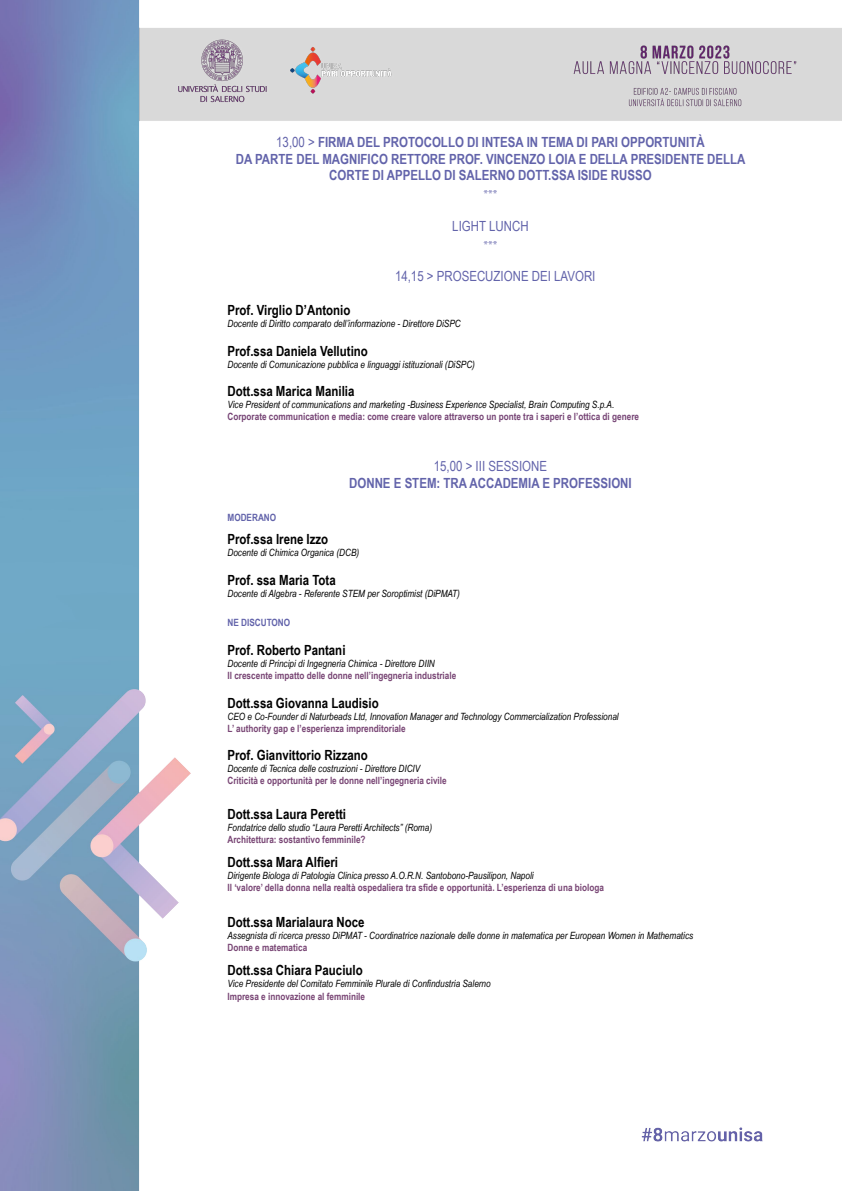
<style>
.page{position:relative;width:842px;height:1191px;background:#fff}
.page>*{position:absolute;margin:0;border:0;box-sizing:border-box;transform-origin:0 0}
.t1{font:700 14px "Arial Narrow";color:#000}
.t2{font:700 14px/16.8px "Arial Narrow";color:#6263aa;text-align:center}
.t3{font:14px "Arial Narrow";color:#6263aa}
.t4{font:italic 10px "Arial Narrow";color:#000}
.t5{font:700 10px "Arial Narrow";color:#784574}
.t6{font:700 10px "Arial Narrow";color:#764475}
.t7{font:700 10px "Arial Narrow";color:#6263aa}
.t8{font:10px "Georgia";color:#6263aa}
.s1{font-weight:400}
</style>
<div class="page">
<img style="left:0;top:0;width:842px;height:1191px">
<h1 class="t2" style="left:236px;top:133px;width:511px"><span class="s1">13,00 &gt;</span> FIRMA DEL PROTOCOLLO DI INTESA IN TEMA DI PARI OPPORTUNITÀ<br>DA PARTE DEL MAGNIFICO RETTORE PROF. VINCENZO LOIA E DELLA PRESIDENTE DELLA<br>CORTE DI APPELLO DI SALERNO DOTT.SSA ISIDE RUSSO</h1>
<p class="t8" style="left:483px;top:186px;width:16px">***</p>
<h1 class="t3" style="left:452px;top:216px;width:78px">LIGHT LUNCH</h1>
<p class="t8" style="left:483px;top:237px;width:16px">***</p>
<h1 class="t3" style="left:395px;top:266px;width:202px">14,15 &gt; PROSECUZIONE DEI LAVORI</h1>
<h1 class="t1" style="left:227px;top:299px;width:124px">Prof. Virglio D’Antonio</h1>
<p class="t4" style="left:227px;top:316px;width:235px">Docente di Diritto comparato dell’informazione - Direttore DiSPC</p>
<h1 class="t1" style="left:227px;top:340px;width:142px">Prof.ssa Daniela Vellutino</h1>
<p class="t4" style="left:227px;top:357px;width:249px">Docente di Comunicazione pubblica e linguaggi istituzionali (DiSPC)</p>
<h1 class="t1" style="left:227px;top:381px;width:128px">Dott.ssa Marica Manilia</h1>
<p class="t4" style="left:227px;top:398px;width:388px">Vice President of communications and marketing -Business Experience Specialist, Brain Computing S.p.A.</p>
<p class="t6" style="left:227px;top:409px;width:413px">Corporate communication e media: come creare valore attraverso un ponte tra i saperi e l’ottica di genere</p>
<h1 class="t3" style="left:434px;top:456px;width:115px">15,00 &gt; III SESSIONE</h1>
<h1 class="t2" style="left:349px;top:474px;width:284px">DONNE E STEM: TRA ACCADEMIA E PROFESSIONI</h1>
<p class="t7" style="left:227px;top:510px;width:50px">MODERANO</p>
<h1 class="t1" style="left:227px;top:529px;width:102px">Prof.ssa Irene Izzo</h1>
<p class="t4" style="left:227px;top:546px;width:133px">Docente di Chimica Organica (DCB)</p>
<h1 class="t1" style="left:227px;top:569px;width:110px">Prof. ssa Maria Tota</h1>
<p class="t4" style="left:227px;top:586px;width:234px">Docente di Algebra - Referente STEM per Soroptimist (DiPMAT)</p>
<p class="t7" style="left:227px;top:615px;width:64px">NE DISCUTONO</p>
<h1 class="t1" style="left:227px;top:639px;width:120px">Prof. Roberto Pantani</h1>
<p class="t4" style="left:227px;top:656px;width:209px">Docente di Principi di Ingegneria Chimica - Direttore DIIN</p>
<p class="t5" style="left:227px;top:667px;width:230px">Il crescente impatto delle donne nell’ingegneria industriale</p>
<h1 class="t1" style="left:227px;top:692px;width:153px">Dott.ssa Giovanna Laudisio</h1>
<p class="t4" style="left:227px;top:709px;width:393px">CEO e Co-Founder di Naturbeads Ltd, Innovation Manager and Technology Commercialization Professional</p>
<p class="t5" style="left:227px;top:720px;width:180px">L’ authority gap e l’esperienza imprenditoriale</p>
<h1 class="t1" style="left:227px;top:745px;width:142px">Prof. Gianvittorio Rizzano</h1>
<p class="t4" style="left:227px;top:762px;width:194px">Docente di Tecnica delle costruzioni - Direttore DICIV</p>
<p class="t5" style="left:227px;top:773px;width:221px">Criticità e opportunità per le donne nell’ingegneria civile</p>
<h1 class="t1" style="left:227px;top:804px;width:120px">Dott.ssa Laura Peretti</h1>
<p class="t4" style="left:227px;top:821px;width:206px">Fondatrice dello studio “Laura Peretti Architects” (Roma)</p>
<p class="t5" style="left:227px;top:832px;width:140px">Architettura: sostantivo femminile?</p>
<h1 class="t1" style="left:227px;top:852px;width:112px">Dott.ssa Mara Alfieri</h1>
<p class="t4" style="left:227px;top:869px;width:308px">Dirigente Biologa di Patologia Clinica presso A.O.R.N. Santobono-Pausilipon, Napoli</p>
<p class="t5" style="left:227px;top:880px;width:378px">Il ‘valore’ della donna nella realtà ospedaliera tra sfide e opportunità. L’esperienza di una biologa</p>
<h1 class="t1" style="left:227px;top:912px;width:139px">Dott.ssa Marialaura Noce</h1>
<p class="t4" style="left:227px;top:929px;width:467px">Assegnista di ricerca presso DiPMAT - Coordinatrice nazionale delle donne in matematica per European Women in Mathematics</p>
<p class="t5" style="left:227px;top:940px;width:81px">Donne e matematica</p>
<h1 class="t1" style="left:227px;top:960px;width:137px">Dott.ssa Chiara Pauciulo</h1>
<p class="t4" style="left:227px;top:977px;width:265px">Vice Presidente del Comitato Femminile Plurale di Confindustria Salerno</p>
<p class="t5" style="left:227px;top:988px;width:139px">Impresa e innovazione al femminile</p>
</div>
